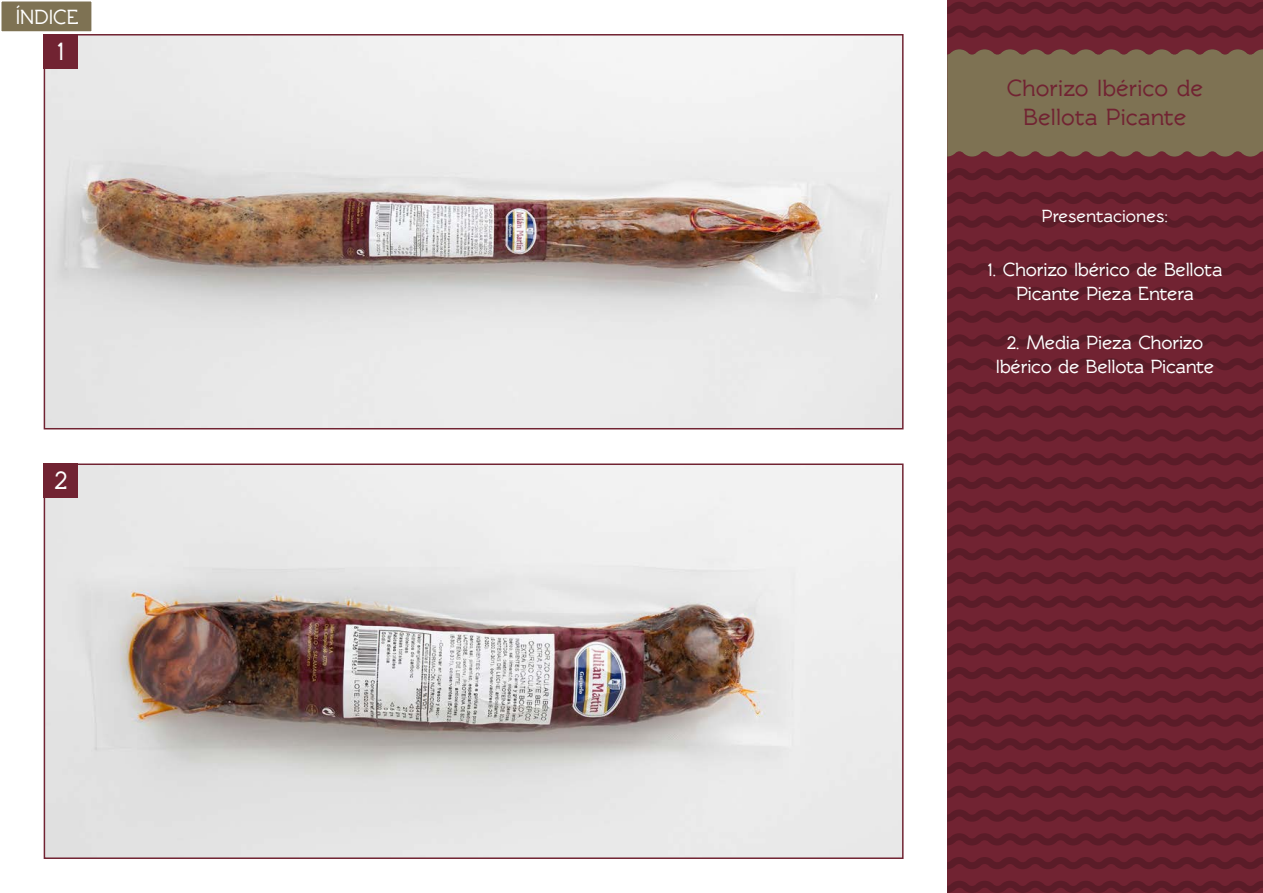
<style>
.page{position:relative;width:1263px;height:893px;background:#fff}
.page>*{position:absolute;margin:0;border:0;box-sizing:border-box;transform-origin:0 0}
.t1{font:700 27px "Rawengulk";color:#fff}
.t2{font:700 24px/28.8px "Rawengulk";color:#712332;text-align:center}
.t3{font:700 21px "Rawengulk";color:#fff}
.t4{font:700 19.5px/24px "Rawengulk";letter-spacing:-.015em;color:#fff;text-align:center}
.t5{font:700 18px "Rawengulk";color:#fff}
</style>
<div class="page">
<div style="left:947px;top:0;width:316px;height:893px;background:#712332"></div>
<svg style="left:947px;top:2px;width:316px;height:12px"></svg>
<svg style="left:947px;top:26px;width:316px;height:12px"></svg>
<svg style="left:947px;top:168px;width:316px;height:12px"></svg>
<svg style="left:947px;top:192px;width:316px;height:12px"></svg>
<svg style="left:947px;top:216px;width:316px;height:12px"></svg>
<svg style="left:947px;top:239px;width:316px;height:13px"></svg>
<svg style="left:947px;top:263px;width:316px;height:12px"></svg>
<svg style="left:947px;top:287px;width:316px;height:12px"></svg>
<svg style="left:947px;top:311px;width:316px;height:12px"></svg>
<svg style="left:947px;top:334px;width:316px;height:13px"></svg>
<svg style="left:947px;top:358px;width:316px;height:12px"></svg>
<svg style="left:947px;top:382px;width:316px;height:12px"></svg>
<svg style="left:947px;top:406px;width:316px;height:12px"></svg>
<svg style="left:947px;top:429px;width:316px;height:13px"></svg>
<svg style="left:947px;top:453px;width:316px;height:12px"></svg>
<svg style="left:947px;top:477px;width:316px;height:12px"></svg>
<svg style="left:947px;top:501px;width:316px;height:12px"></svg>
<svg style="left:947px;top:524px;width:316px;height:13px"></svg>
<svg style="left:947px;top:548px;width:316px;height:12px"></svg>
<svg style="left:947px;top:572px;width:316px;height:12px"></svg>
<svg style="left:947px;top:596px;width:316px;height:12px"></svg>
<svg style="left:947px;top:619px;width:316px;height:13px"></svg>
<svg style="left:947px;top:643px;width:316px;height:12px"></svg>
<svg style="left:947px;top:667px;width:316px;height:12px"></svg>
<svg style="left:947px;top:691px;width:316px;height:12px"></svg>
<svg style="left:947px;top:714px;width:316px;height:13px"></svg>
<svg style="left:947px;top:738px;width:316px;height:12px"></svg>
<svg style="left:947px;top:762px;width:316px;height:12px"></svg>
<svg style="left:947px;top:786px;width:316px;height:12px"></svg>
<svg style="left:947px;top:809px;width:316px;height:13px"></svg>
<svg style="left:947px;top:833px;width:316px;height:13px"></svg>
<svg style="left:947px;top:857px;width:316px;height:12px"></svg>
<svg style="left:947px;top:881px;width:316px;height:12px"></svg>
<div style="left:947px;top:49px;width:316px;height:108px;background:#7e7253"></div>
<img style="left:47px;top:37px;width:853px;height:389px">
<div style="left:44px;top:34px;width:859px;height:395px;border:2px solid #712332"></div>
<div style="left:44px;top:35px;width:34px;height:34px;background:#712332"></div>
<img style="left:47px;top:466px;width:853px;height:390px">
<div style="left:44px;top:463px;width:859px;height:396px;border:2px solid #712332"></div>
<div style="left:44px;top:463px;width:34px;height:35px;background:#712332"></div>
<div style="left:1px;top:1px;width:91px;height:31px;background:#7e7253"></div>
<div style="left:0;top:0;width:93px;height:33px;border:2px solid #fff"></div>
<p class="t3" style="left:16px;top:5px;width:64px">ÍNDICE</p>
<h1 class="t1" style="left:58px;top:36px;width:8px">1</h1>
<h1 class="t1" style="left:55px;top:465px;width:14px">2</h1>
<p class="t2" style="left:1007px;top:74px;width:198px">Chorizo Ibérico de<br>Bellota Picante</p>
<p class="t5" style="left:1042px;top:206px;width:128px">Presentaciones:</p>
<p class="t4" style="left:988px;top:257px;width:236px">1. Chorizo Ibérico de Bellota<br>Picante Pieza Entera</p>
<p class="t4" style="left:996px;top:331px;width:220px">2. Media Pieza Chorizo<br>Ibérico de Bellota Picante</p>
</div>
